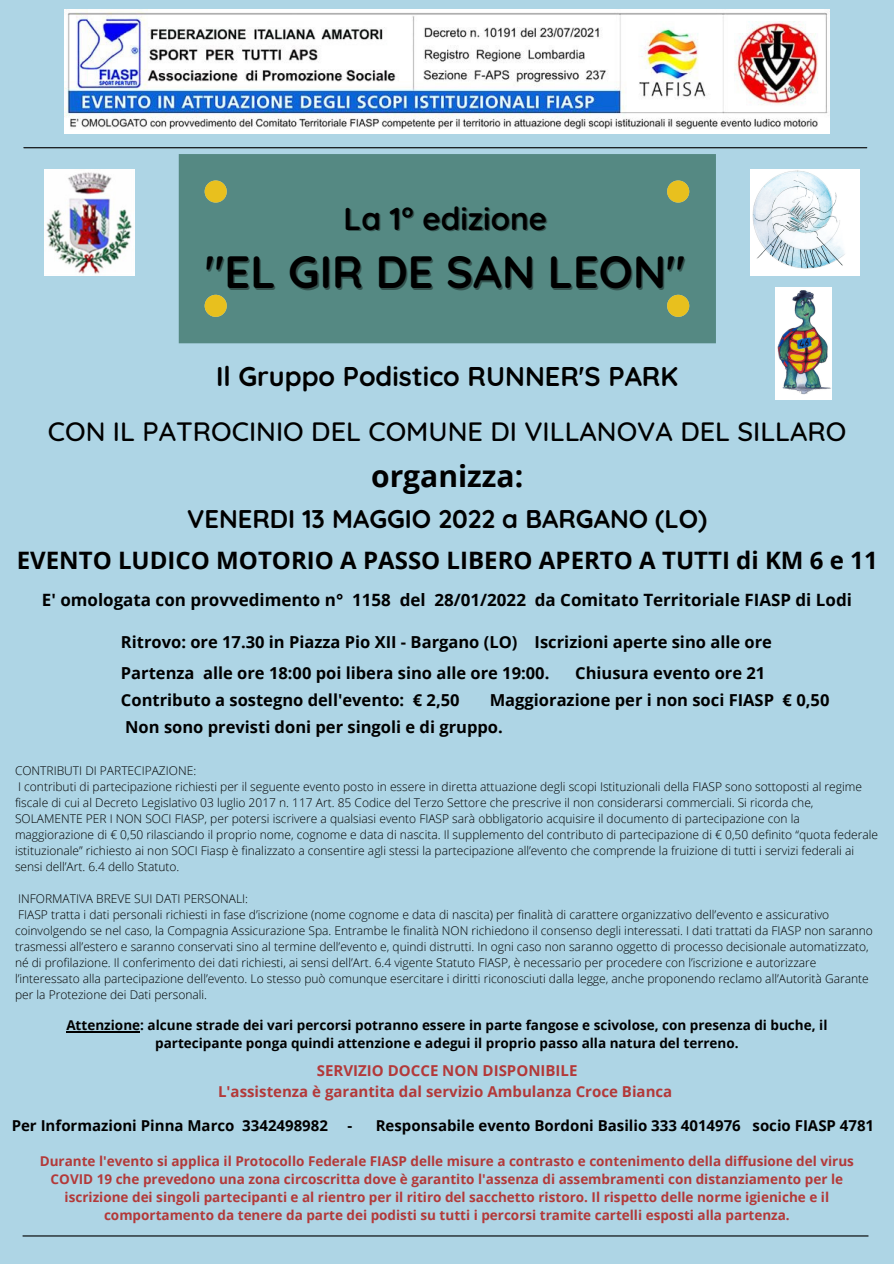
<style>
.page{position:relative;width:894px;height:1264px;background:#fff}
.page>*{position:absolute;margin:0;border:0;box-sizing:border-box;transform-origin:0 0}
.t1{font:700 45px "Quicksand";color:#000}
.t2{font:700 31.5px "Quicksand";color:#000}
.t3{font:700 30px "Open Sans";color:#000}
.t4{font:500 27px "Quicksand";color:#000}
.t5{font:700 27px "Quicksand";color:#000}
.t6{font:700 25.5px "Quicksand";color:#000}
.t7{font:700 24px "Open Sans";color:#000}
.t8{font:700 16.95px "Open Sans";color:#000}
.t9{font:700 16.5px "Open Sans";color:#000}
.t10{font:700 15px "Open Sans";color:#000}
.t11{font:700 15px "Open Sans";color:#b33939}
.t12{font:700 13.5px/18px "Open Sans";color:#b33939;text-align:center}
.t13{font:700 13.5px/18px "Open Sans";color:#000;text-align:center}
.t14{font:300 12px/16px "Open Sans";color:#000}
</style>
<div class="page">
<div style="left:0;top:0;width:893px;height:1263px;background:#aed5e5"></div>
<img style="left:775px;top:287px;width:55px;height:112px">
<img style="left:750px;top:170px;width:109px;height:105px">
<hr style="left:24px;top:147px;width:842px;height:1px;background:#000">
<img style="left:44px;top:170px;width:90px;height:105px">
<div style="left:179px;top:154px;width:536px;height:189px;background:#558983"></div>
<div style="left:204px;top:180px;width:23px;height:22px;background:#e8c01e;border-radius:50%"></div>
<div style="left:667px;top:180px;width:22px;height:22px;background:#e8c01e;border-radius:50%"></div>
<div style="left:667px;top:295px;width:22px;height:22px;background:#e8c01e;border-radius:50%"></div>
<div style="left:204px;top:295px;width:23px;height:22px;background:#e8c01e;border-radius:50%"></div>
<hr style="left:23px;top:1235px;width:844px;height:1px;background:#000">
<img style="left:65px;top:10px;width:764px;height:123px">
<hr style="left:66px;top:1031px;width:74px;height:1px;background:#000">
<p class="t2" style="left:343px;top:198px;width:205px">La 1° edizione</p>
<p class="t1" style="left:205px;top:243px;width:482px">"EL GIR DE SAN LEON"</p>
<p class="t5" style="left:216px;top:358px;width:463px">Il Gruppo Podistico RUNNER'S PARK</p>
<p class="t4" style="left:48px;top:414px;width:800px">CON IL PATROCINIO DEL COMUNE DI VILLANOVA DEL SILLARO</p>
<p class="t3" style="left:371px;top:455px;width:154px">organizza:</p>
<p class="t6" style="left:187px;top:503px;width:521px">VENERDI 13 MAGGIO 2022 a BARGANO (LO)</p>
<p class="t7" style="left:17px;top:543px;width:862px">EVENTO LUDICO MOTORIO A PASSO LIBERO APERTO A TUTTI di KM 6 e 11</p>
<p class="t8" style="left:42px;top:588px;width:811px">E' omologata con provvedimento n° 1158 del 28/01/2022 da Comitato Territoriale FIASP di Lodi</p>
<p class="t9" style="left:121px;top:630px;width:652px">Ritrovo: ore 17.30 in Piazza Pio XII - Bargano (LO) Iscrizioni aperte sino alle ore</p>
<p class="t9" style="left:121px;top:661px;width:430px">Partenza alle ore 18:00 poi libera sino alle ore 19:00.</p>
<p class="t9" style="left:575px;top:661px;width:192px">Chiusura evento ore 21</p>
<p class="t9" style="left:121px;top:688px;width:340px">Contributo a sostegno dell'evento: € 2,50</p>
<p class="t9" style="left:489px;top:688px;width:341px">Maggiorazione per i non soci FIASP € 0,50</p>
<p class="t9" style="left:125px;top:715px;width:379px">Non sono previsti doni per singoli e di gruppo.</p>
<p class="t14" style="left:15px;top:762px;width:183px">CONTRIBUTI DI PARTECIPAZIONE:</p>
<p class="t14" style="left:15px;top:778px;width:864px">I contributi di partecipazione richiesti per il seguente evento posto in essere in diretta attuazione degli scopi Istituzionali della FIASP sono sottoposti al regime fiscale di cui al Decreto Legislativo 03 luglio 2017 n. 117 Art. 85 Codice del Terzo Settore che prescrive il non considerarsi commerciali. Si ricorda che, SOLAMENTE PER I NON SOCI FIASP, per potersi iscrivere a qualsiasi evento FIASP sarà obbligatorio acquisire il documento di partecipazione con la maggiorazione di € 0,50 rilasciando il proprio nome, cognome e data di nascita. Il supplemento del contributo di partecipazione di € 0,50 definito “quota federale istituzionale” richiesto ai non SOCI Fiasp è finalizzato a consentire agli stessi la partecipazione all’evento che comprende la fruizione di tutti i servizi federali ai sensi dell’Art. 6.4 dello Statuto.</p>
<p class="t14" style="left:18px;top:890px;width:231px">INFORMATIVA BREVE SUI DATI PERSONALI:</p>
<p class="t14" style="left:15px;top:906px;width:859px">FIASP tratta i dati personali richiesti in fase d’iscrizione (nome cognome e data di nascita) per finalità di carattere organizzativo dell’evento e assicurativo coinvolgendo se nel caso, la Compagnia Assicurazione Spa. Entrambe le finalità NON richiedono il consenso degli interessati. I dati trattati da FIASP non saranno trasmessi all’estero e saranno conservati sino al termine dell’evento e, quindi distrutti. In ogni caso non saranno oggetto di processo decisionale automatizzato, né di profilazione. Il conferimento dei dati richiesti, ai sensi dell’Art. 6.4 vigente Statuto FIASP, è necessario per procedere con l’iscrizione e autorizzare l’interessato alla partecipazione dell’evento. Lo stesso può comunque esercitare i diritti riconosciuti dalla legge, anche proponendo reclamo all’Autorità Garante per la Protezione dei Dati personali.</p>
<p class="t13" style="left:66px;top:1016px;width:762px">Attenzione: alcune strade dei vari percorsi potranno essere in parte fangose e scivolose, con presenza di buche, il partecipante ponga quindi attenzione e adegui il proprio passo alla natura del terreno.</p>
<p class="t11" style="left:317px;top:1060px;width:262px">SERVIZIO DOCCE NON DISPONIBILE</p>
<p class="t11" style="left:218px;top:1080px;width:455px">L'assistenza è garantita dal servizio Ambulanza Croce Bianca</p>
<p class="t10" style="left:12px;top:1114px;width:318px">Per Informazioni Pinna Marco 3342498982</p>
<p class="t10" style="left:347px;top:1114px;width:528px">- Responsabile evento Bordoni Basilio 333 4014976 socio FIASP 4781</p>
<p class="t12" style="left:40px;top:1151px;width:815px">Durante l'evento si applica il Protocollo Federale FIASP delle misure a contrasto e contenimento della diffusione del virus COVID 19 che prevedono una zona circoscritta dove è garantito l'assenza di assembramenti con distanziamento per le iscrizione dei singoli partecipanti e al rientro per il ritiro del sacchetto ristoro. Il rispetto delle norme igieniche e il comportamento da tenere da parte dei podisti su tutti i percorsi tramite cartelli esposti alla partenza.</p>
</div>
